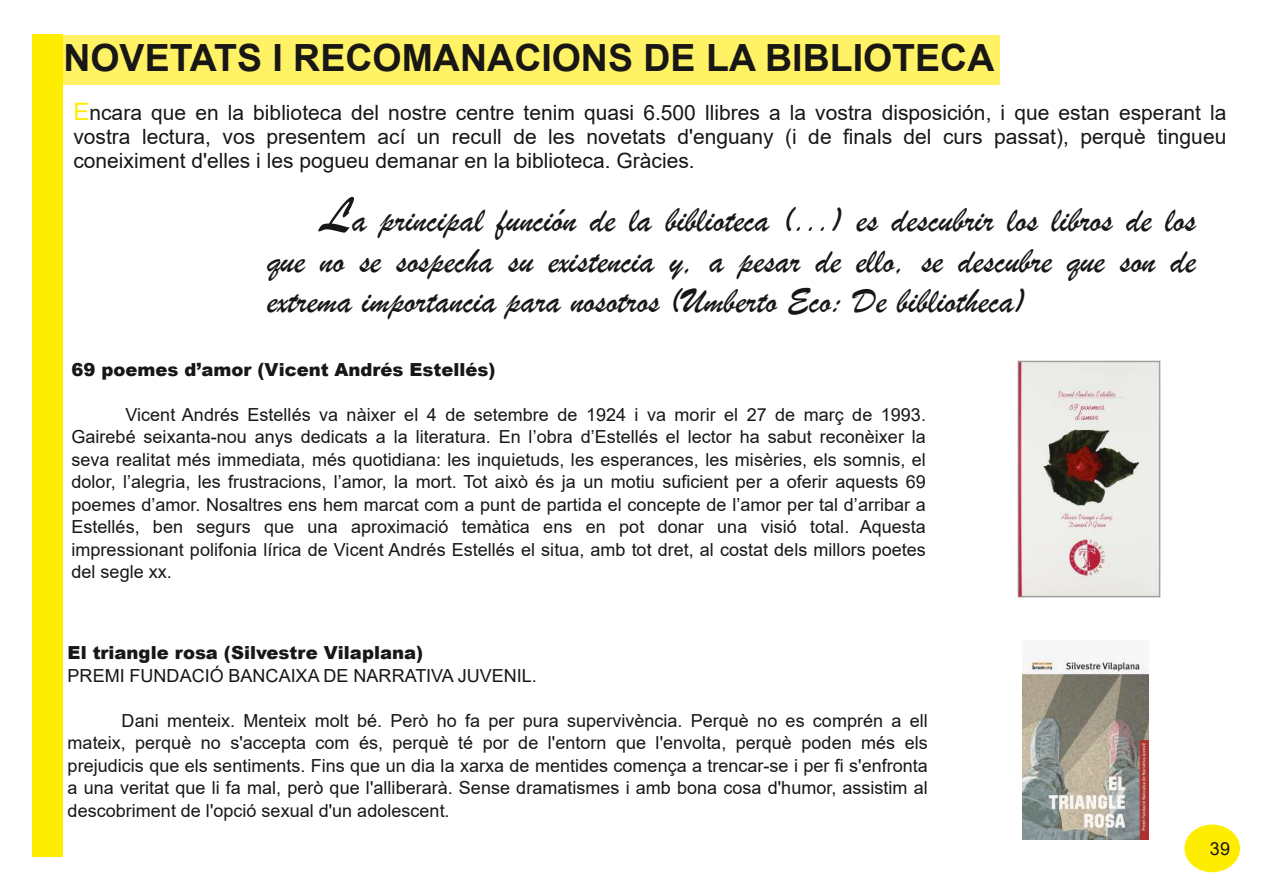
<style>
.page{position:relative;width:1263px;height:893px;background:#fff}
.page>*{position:absolute;margin:0;border:0;box-sizing:border-box;transform-origin:0 0}
.t1{font:700 37.5px "Arial";color:#181715}
.t2{font:36px/40.5px "Brush Script";color:#181715;text-align:justify}
.t3{font:21px/24px "Arial";color:#181715;text-align:justify}
.t4{font:18px/22.5px "Arial";color:#181715;text-align:justify}
.t5{font:900 18px "Arial";color:#181715}
.s1{font-size:24px;color:#ffed00}
.s2{font-size:52.5px}
</style>
<div class="page">
<div style="left:32px;top:35px;width:31px;height:822px;background:#ffed00"></div>
<div style="left:63px;top:35px;width:936px;height:49px;background:#fff264"></div>
<div style="left:1184px;top:824px;width:56px;height:48px;background:#ffed00;border-radius:50%"></div>
<img style="left:1018px;top:360px;width:143px;height:238px">
<img style="left:1023px;top:651px;width:126px;height:188px">
<h1 class="t1" style="left:63px;top:37px;width:932px">NOVETATS I RECOMANACIONS DE LA BIBLIOTECA</h1>
<p class="t3" style="left:73px;top:101px;width:1154px"><span class="s1">E</span>ncara que en la biblioteca del nostre centre tenim quasi 6.500 llibres a la vostra disposición, i que estan esperant la vostra lectura, vos presentem ací un recull de les novetats d'enguany (i de finals del curs passat), perquè tingueu coneiximent d'elles i les pogueu demanar en la biblioteca. Gràcies.</p>
<h2 class="t2" style="left:267px;top:201px;width:930px;text-indent:54px"><span class="s2">L</span>a principal función de la biblioteca (...) es descubrir los libros de los que no se sospecha su existencia y, a pesar de ello, se descubre que son de extrema importancia para nosotros (Umberto Eco: De bibliotheca)</h2>
<p class="t5" style="left:72px;top:356px;width:425px">69 poemes d’amor (Vicent Andrés Estellés)</p>
<p class="t4" style="left:72px;top:403px;width:856px;text-indent:54px">Vicent Andrés Estellés va nàixer el 4 de setembre de 1924 i va morir el 27 de març de 1993.<br>Gairebé seixanta-nou anys dedicats a la literatura. En l’obra d’Estellés el lector ha sabut reconèixer la seva realitat més immediata, més quotidiana: les inquietuds, les esperances, les misèries, els somnis, el dolor, l’alegria, les frustracions, l’amor, la mort. Tot això és ja un motiu suficient per a oferir aquests 69 poemes d’amor. Nosaltres ens hem marcat com a punt de partida el concepte de l’amor per tal d’arribar a Estellés, ben segurs que una aproximació temàtica ens en pot donar una visió total. Aquesta impressionant polifonia lírica de Vicent Andrés Estellés el situa, amb tot dret, al costat dels millors poetes del segle xx.</p>
<p class="t5" style="left:68px;top:639px;width:357px">El triangle rosa (Silvestre Vilaplana)</p>
<p class="t4" style="left:68px;top:664px;width:471px">PREMI FUNDACIÓ BANCAIXA DE NARRATIVA JUVENIL.</p>
<p class="t4" style="left:68px;top:709px;width:862px;text-indent:54px">Dani menteix. Menteix molt bé. Però ho fa per pura supervivència. Perquè no es comprén a ell mateix, perquè no s'accepta com és, perquè té por de l'entorn que l'envolta, perquè poden més els prejudicis que els sentiments. Fins que un dia la xarxa de mentides comença a trencar-se i per fi s'enfronta a una veritat que li fa mal, però que l'alliberarà. Sense dramatismes i amb bona cosa d'humor, assistim al descobriment de l'opció sexual d'un adolescent.</p>
<p class="t4" style="left:1210px;top:837px;width:22px">39</p>
</div>
